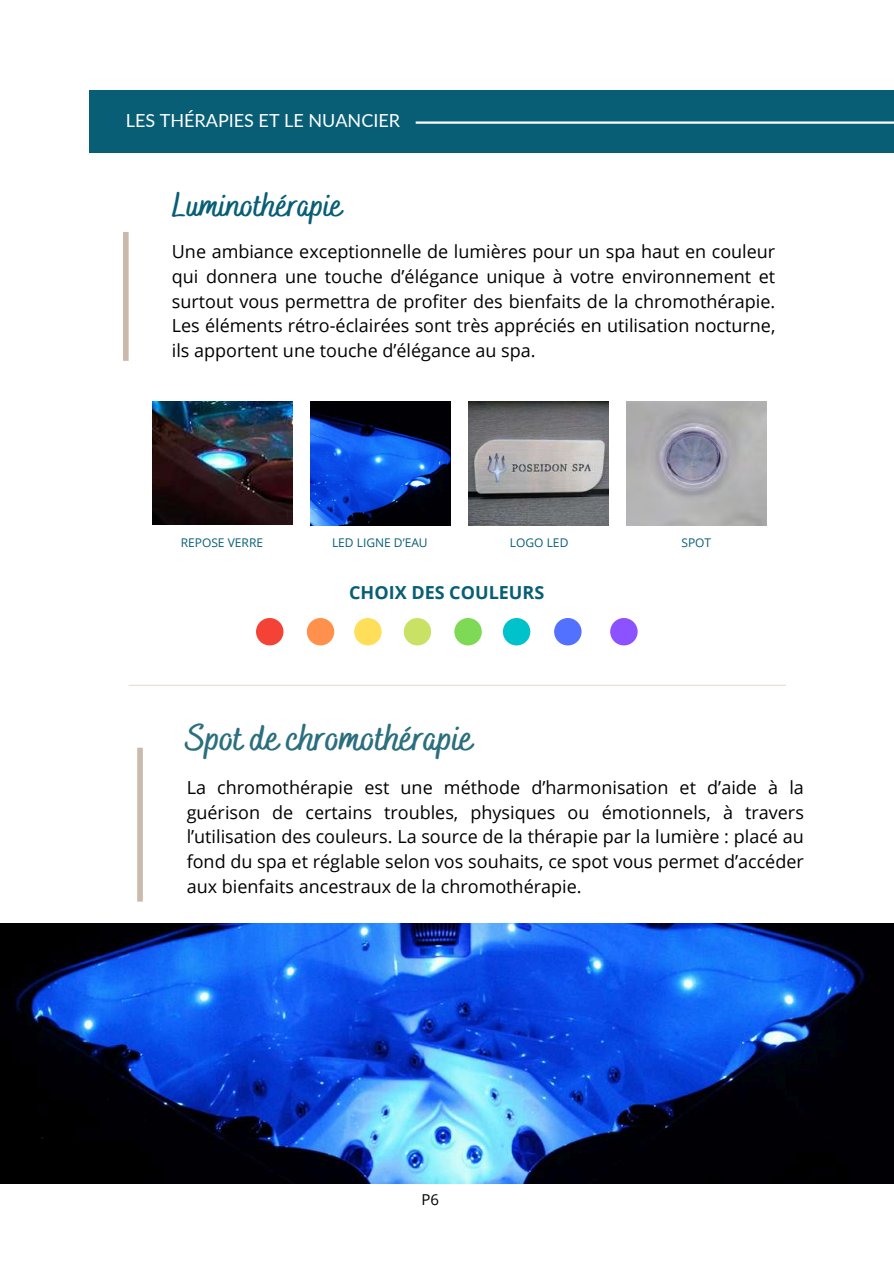
<style>
.page{position:relative;width:894px;height:1264px;background:#fff}
.page>*{position:absolute;margin:0;border:0;box-sizing:border-box;transform-origin:0 0}
.t1{font:700 37.05px "Bakerie Smooth";color:#2b6f7e}
.t2{font:700 33.75px "Bakerie Smooth";color:#085e75}
.t3{font:18px/24.8px "Open Sans";color:#000;text-align:justify}
.t4{font:18px "Lato";color:#fff}
.t5{font:700 18px "Open Sans";color:#085e75}
.t6{font:15px "Open Sans";color:#000}
.t7{font:12px "Open Sans";color:#085e75}
</style>
<div class="page">
<div style="left:89px;top:90px;width:804px;height:63px;background:#085e75"></div>
<hr style="left:415px;top:121px;width:478px;height:3px;background:#fff">
<img style="left:153px;top:401px;width:139px;height:124px">
<img style="left:310px;top:402px;width:140px;height:123px">
<img style="left:468px;top:402px;width:140px;height:123px">
<img style="left:626px;top:402px;width:139px;height:123px">
<img style="left:0;top:923px;width:893px;height:260px">
<hr style="left:129px;top:684px;width:656px;height:2px;background:#cabaab">
<div style="left:554px;top:618px;width:27px;height:27px;background:#5271ff;border-radius:50%"></div>
<div style="left:454px;top:618px;width:27px;height:27px;background:#7ed957;border-radius:50%"></div>
<div style="left:610px;top:618px;width:27px;height:27px;background:#8c52ff;border-radius:50%"></div>
<div style="left:256px;top:618px;width:27px;height:27px;background:#f44336;border-radius:50%"></div>
<div style="left:403px;top:618px;width:28px;height:27px;background:#c9e265;border-radius:50%"></div>
<div style="left:354px;top:618px;width:27px;height:27px;background:#ffde59;border-radius:50%"></div>
<div style="left:502px;top:618px;width:28px;height:27px;background:#00c2cb;border-radius:50%"></div>
<div style="left:307px;top:618px;width:27px;height:27px;background:#ff914d;border-radius:50%"></div>
<div style="left:137px;top:747px;width:6px;height:154px;background:#cabaab"></div>
<div style="left:123px;top:232px;width:6px;height:129px;background:#cabaab"></div>
<p class="t4" style="left:126px;top:109px;width:276px">LES THÉRAPIES ET LE NUANCIER</p>
<h2 class="t2" style="left:172px;top:185px;width:172px">Luminothérapie</h2>
<p class="t3" style="left:172px;top:239px;width:605px">Une ambiance exceptionnelle de lumières pour un spa haut en couleur qui donnera une touche d’élégance unique à votre environnement et surtout vous permettra de profiter des bienfaits de la chromothérapie.<br>Les éléments rétro-éclairées sont très appréciés en utilisation nocturne, ils apportent une touche d’élégance au spa.</p>
<p class="t7" style="left:181px;top:534px;width:84px">REPOSE VERRE</p>
<p class="t7" style="left:332px;top:534px;width:97px">LED LIGNE D’EAU</p>
<p class="t7" style="left:510px;top:534px;width:60px">LOGO LED</p>
<p class="t7" style="left:681px;top:534px;width:31px">SPOT</p>
<p class="t5" style="left:349px;top:579px;width:196px">CHOIX DES COULEURS</p>
<h1 class="t1" style="left:186px;top:716px;width:288px">Spot de chromothérapie</h1>
<p class="t3" style="left:187px;top:774px;width:618px">La chromothérapie est une méthode d’harmonisation et d’aide à la guérison de certains troubles, physiques ou émotionnels, à travers l’utilisation des couleurs. La source de la thérapie par la lumière : placé au fond du spa et réglable selon vos souhaits, ce spot vous permet d’accéder aux bienfaits ancestraux de la chromothérapie.</p>
<p class="t6" style="left:421px;top:1189px;width:19px">P6</p>
</div>
